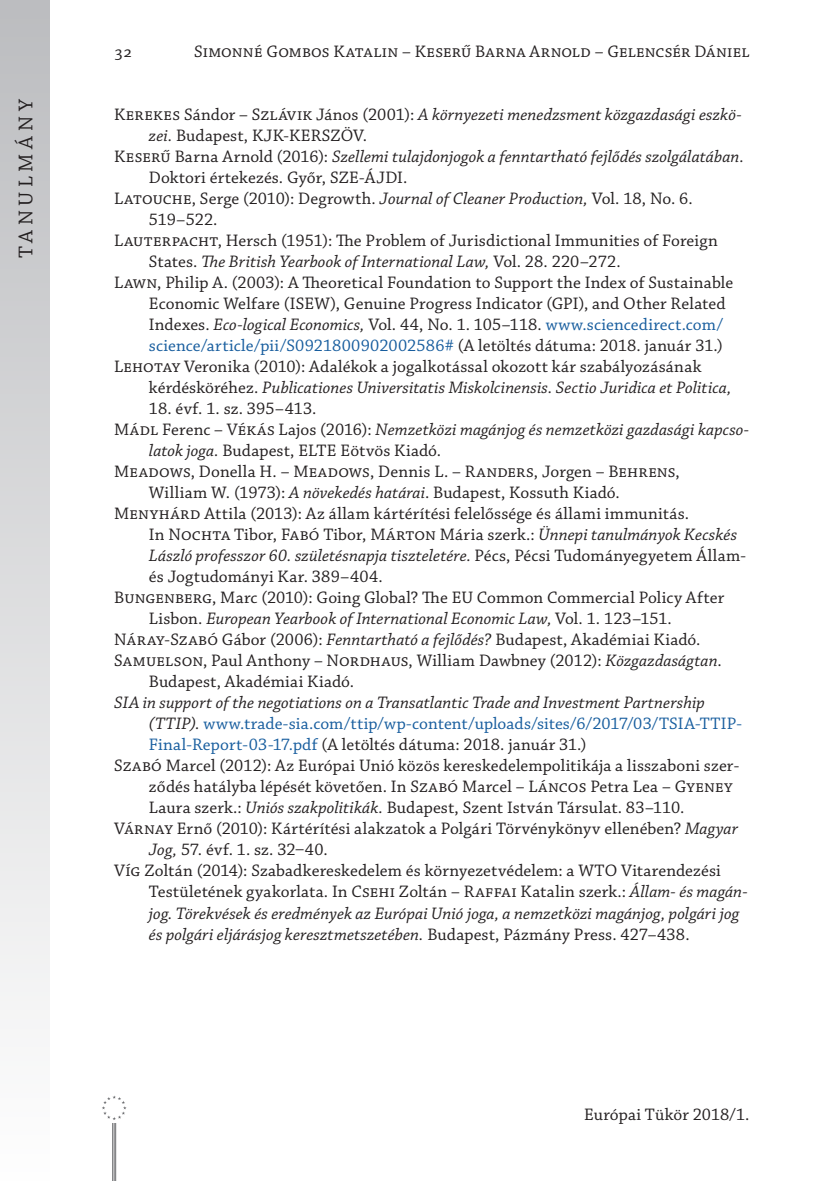
<style>
.page{position:relative;width:834px;height:1181px;background:#fff}
.page>*{position:absolute;margin:0;border:0;box-sizing:border-box;transform-origin:0 0}
.t1{font:21px "Chaparral Pro";letter-spacing:.21em;color:#231f20}
._6__Bibliography_ite{font:17.5px/21px "Chaparral Pro";letter-spacing:.01em;color:#231f20}
._6__Bibliography_ite-2{font:italic 17.5px/21px "Chaparral Pro";letter-spacing:.005em;color:#231f20}
._6__Bibliography_ite-3{font:17.5px/21px "Chaparral Pro";letter-spacing:.01em;color:#175d9e}
.s1{font-style:italic}
.s2{font-style:normal}
.s3{color:#175d9e}
.s4{font-style:italic;color:#231f20}
.s5{color:#231f20}
</style>
<div class="page">
<div style="left:0;top:0;width:50px;height:1181px;background:linear-gradient(to bottom,#bbbcbf,#fefefe)"></div>
<hr style="left:112px;top:1107px;width:1px;height:74px;background:#6c6d70">
<hr style="left:114px;top:1107px;width:1px;height:74px;background:#6c6d70">
<hr style="left:115px;top:1107px;width:1px;height:74px;background:#6c6d70">
<div style="left:99px;top:1093px;width:30px;height:29px;background:#fff"></div>
<svg style="left:102px;top:1095px;width:24px;height:25px"></svg>
<p class="_6__Bibliography_ite" style="left:114px;top:42px;width:20px">32</p>
<p class="_6__Bibliography_ite" style="left:194px;top:42px;width:556px">Simonné Gombos Katalin – Keserű Barna Arnold – Gelencsér Dániel</p>
<p class="t1" style="left:14px;top:258px;width:161px;rotate:-90deg">TANULMÁNY</p>
<p class="_6__Bibliography_ite" style="left:149px;top:105px;width:594px;text-indent:-35px">Kerekes Sándor – Szlávik János (2001): <span class="s1">A környezeti menedzsment közgazdasági eszkö&shy;zei.</span> Budapest, KJK-KERSZÖV.</p>
<p class="_6__Bibliography_ite-2" style="left:149px;top:147px;width:596px;text-indent:-35px"><span class="s2">Keserű Barna Arnold (2016):</span> Szellemi tulajdonjogok a fenntartható fejlődés szolgálatában.<br><span class="s2">Doktori értekezés. Győr, SZE-ÁJDI.</span></p>
<p class="_6__Bibliography_ite" style="left:149px;top:189px;width:545px;text-indent:-35px">Latouche, Serge (2010): Degrowth. <span class="s1">Journal of Cleaner Production,</span> Vol. 18, No. 6.<br>519–522.</p>
<p class="_6__Bibliography_ite" style="left:149px;top:231px;width:570px;text-indent:-35px">Lauterpacht, Hersch (1951): The Problem of Jurisdictional Immunities of Foreign<br>States. <span class="s1">The British Yearbook of International Law,</span> Vol. 28. 220–272.</p>
<p class="_6__Bibliography_ite" style="left:149px;top:273px;width:585px;text-indent:-35px">Lawn, Philip A. (2003): A Theoretical Foundation to Support the Index of Sustainable Economic Welfare (ISEW), Genuine Progress Indicator (GPI), and Other Related Indexes. <span class="s1">Eco-logical Economics,</span> Vol. 44, No. 1. 105–118. <span class="s3">www.sciencedirect.com/ science/article/pii/S0921800902002586#</span> (A letöltés dátuma: 2018. január 31.)</p>
<p class="_6__Bibliography_ite" style="left:149px;top:357px;width:584px;text-indent:-35px">Lehotay Veronika (2010): Adalékok a jogalkotással okozott kár szabályozásának kérdésköréhez. <span class="s1">Publicationes Universitatis Miskolcinensis. Sectio Juridica et Politica,</span></p>
<p class="_6__Bibliography_ite" style="left:149px;top:399px;width:169px">18. évf. 1. sz. 395–413.</p>
<p class="_6__Bibliography_ite-2" style="left:149px;top:420px;width:601px;text-indent:-35px"><span class="s2">Mádl Ferenc – Vékás Lajos (2016):</span> Nemzetközi magánjog és nemzetközi gazdasági kapcso&shy;latok joga. <span class="s2">Budapest, ELTE Eötvös Kiadó.</span></p>
<p class="_6__Bibliography_ite" style="left:149px;top:462px;width:532px;text-indent:-35px">Meadows, Donella H. – Meadows, Dennis L. – Randers, Jorgen – Behrens,<br>William W. (1973): <span class="s1">A növekedés határai</span>. Budapest, Kossuth Kiadó.</p>
<p class="_6__Bibliography_ite" style="left:149px;top:504px;width:598px;text-indent:-35px">Menyhárd Attila (2013): Az állam kártérítési felelőssége és állami immunitás.<br>In Nochta Tibor, Fabó Tibor, Márton Mária szerk.: <span class="s1">Ünnepi tanulmányok Kecskés László professzor 60. születésnapja tiszteletére.</span> Pécs, Pécsi Tudományegyetem Állam&shy;és Jogtudományi Kar. 389–404.</p>
<p class="_6__Bibliography_ite" style="left:149px;top:588px;width:577px;text-indent:-35px">Bungenberg, Marc (2010): Going Global? The EU Common Commercial Policy After<br>Lisbon. <span class="s1">European Yearbook of International Economic Law,</span> Vol. 1. 123–151.</p>
<p class="_6__Bibliography_ite" style="left:114px;top:630px;width:587px">Náray-Szabó Gábor (2006): <span class="s1">Fenntartható a fejlődés?</span> Budapest, Akadémiai Kiadó.</p>
<p class="_6__Bibliography_ite" style="left:149px;top:651px;width:574px;text-indent:-35px">Samuelson, Paul Anthony – Nordhaus, William Dawbney (2012): <span class="s1">Közgazdaságtan</span>.<br>Budapest, Akadémiai Kiadó.</p>
<p class="_6__Bibliography_ite-3" style="left:149px;top:693px;width:594px;text-indent:-35px"><span class="s4">SIA in support of the negotiations on a Transatlantic Trade and Investment Partnership (TTIP).</span> www.trade-sia.com/ttip/wp-content/uploads/sites/6/2017/03/TSIA-TTIP-<br>Final-Report-03-17.pdf <span class="s5">(A letöltés dátuma: 2018. január 31.)</span></p>
<p class="_6__Bibliography_ite" style="left:149px;top:756px;width:592px;text-indent:-35px">Szabó Marcel (2012): Az Európai Unió közös kereskedelempolitikája a lisszaboni szer&shy;ződés hatályba lépését követően. In Szabó Marcel – Láncos Petra Lea – Gyeney<br>Laura szerk.: <span class="s1">Uniós szakpolitikák.</span> Budapest, Szent István Társulat. 83–110.</p>
<p class="_6__Bibliography_ite" style="left:149px;top:819px;width:590px;text-indent:-35px">Várnay Ernő (2010): Kártérítési alakzatok a Polgári Törvénykönyv ellenében? <span class="s1">Magyar<br>Jog,</span> 57. évf. 1. sz. 32‒40.</p>
<p class="_6__Bibliography_ite" style="left:149px;top:861px;width:600px;text-indent:-35px">Víg Zoltán (2014): Szabadkereskedelem és környezetvédelem: a WTO Vitarendezési Testületének gyakorlata. In Csehi Zoltán – Raffai Katalin szerk.: <span class="s1">Állam- és magán&shy;jog. Törekvések és eredmények az Európai Unió joga, a nemzetközi magánjog, polgári jog és polgári eljárásjog keresztmetszetében.</span> Budapest, Pázmány Press. 427–438.</p>
<p class="_6__Bibliography_ite" style="left:584px;top:1105px;width:167px">Európai Tükör 2018/1.</p>
</div>
